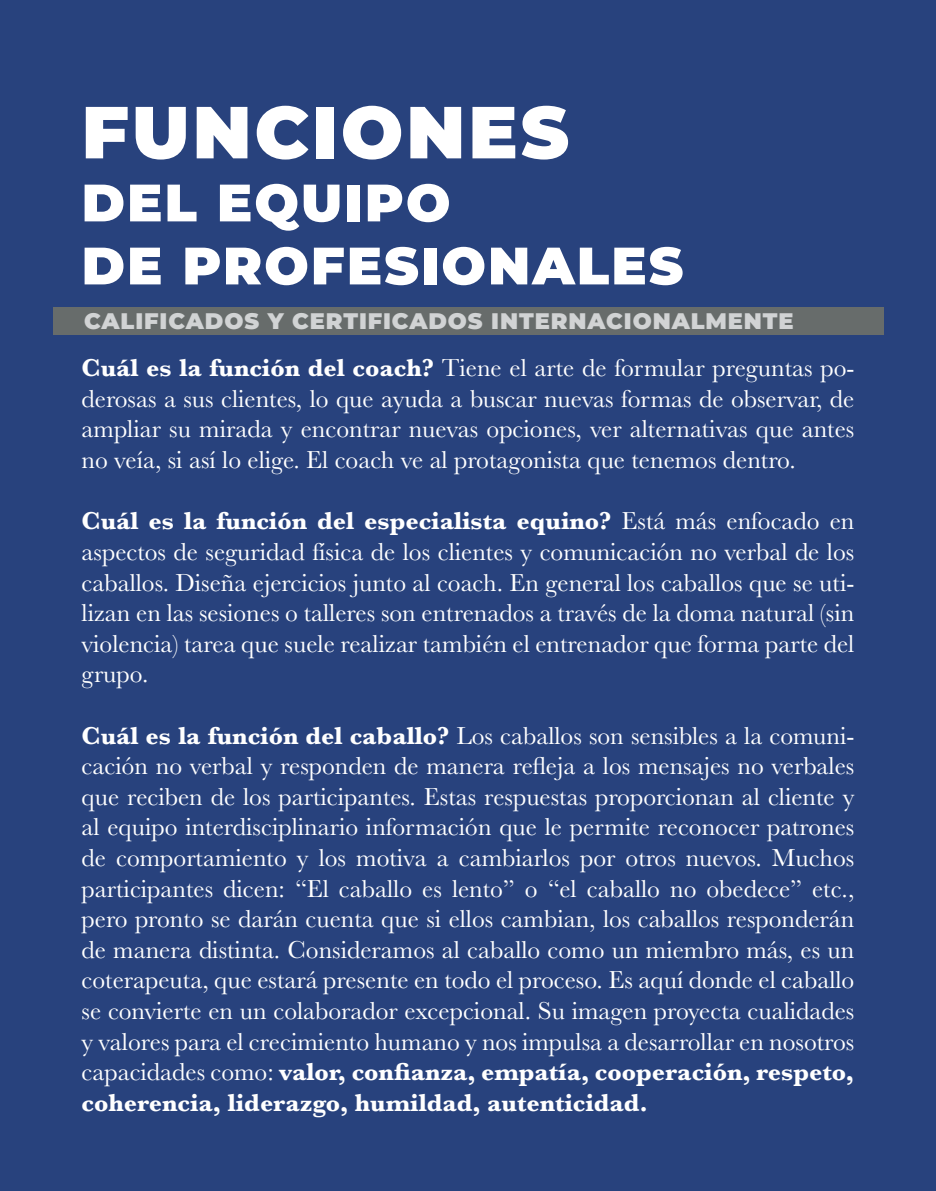
<style>
.page{position:relative;width:936px;height:1191px;background:#fff}
.page>*{position:absolute;margin:0;border:0;box-sizing:border-box;transform-origin:0 0}
.t1{font:900 73.5px "Montserrat";letter-spacing:.04em;color:#fff}
.t2{font:900 52.5px/63px "Montserrat";letter-spacing:.04em;color:#fff}
.t3{font:25.5px/30.6px "Baskerville";color:#fff;text-align:justify}
.t4{font:900 22.5px "Montserrat";letter-spacing:.04em;color:#d1d3d4}
.s1{font-weight:700}
</style>
<div class="page">
<div style="left:0;top:0;width:935px;height:1191px;background:#28427d"></div>
<div style="left:53px;top:307px;width:830px;height:27px;background:#676c6b"></div>
<h1 class="t1" style="left:82px;top:77px;width:489px">FUNCIONES</h1>
<h2 class="t2" style="left:82px;top:168px;width:603px">DEL EQUIPO<br>DE PROFESIONALES</h2>
<p class="t4" style="left:84px;top:304px;width:711px">CALIFICADOS Y CERTIFICADOS INTERNACIONALMENTE</p>
<p class="t3" style="left:82px;top:353px;width:774px"><span class="s1">Cuál es la función del coach?</span> Tiene el arte de formular preguntas po&shy;derosas a sus clientes, lo que ayuda a buscar nuevas formas de observar, de ampliar su mirada y encontrar nuevas opciones, ver alternativas que antes no veía, si así lo elige. El coach ve al protagonista que tenemos dentro.</p>
<p class="t3" style="left:82px;top:506px;width:774px"><span class="s1">Cuál es la función del especialista equino?</span> Está más enfocado en aspectos de seguridad física de los clientes y comunicación no verbal de los caballos. Diseña ejercicios junto al coach. En general los caballos que se uti&shy;lizan en las sesiones o talleres son entrenados a través de la doma natural (sin violencia) tarea que suele realizar también el entrenador que forma parte del grupo.</p>
<p class="t3" style="left:82px;top:720px;width:774px"><span class="s1">Cuál es la función del caballo?</span> Los caballos son sensibles a la comuni&shy;cación no verbal y responden de manera refleja a los mensajes no verbales que reciben de los participantes. Estas respuestas proporcionan al cliente y al equipo interdisciplinario información que le permite reconocer patrones de comportamiento y los motiva a cambiarlos por otros nuevos. Muchos participantes dicen: “El caballo es lento” o “el caballo no obedece” etc., pero pronto se darán cuenta que si ellos cambian, los caballos responderán de manera distinta. Consideramos al caballo como un miembro más, es un coterapeuta, que estará presente en todo el proceso. Es aquí donde el caballo se convierte en un colaborador excepcional. Su imagen proyecta cualidades y valores para el crecimiento humano y nos impulsa a desarrollar en nosotros capacidades como: <span class="s1">valor, confianza, empatía, cooperación, respeto, coherencia, liderazgo, humildad, autenticidad.</span></p>
</div>
